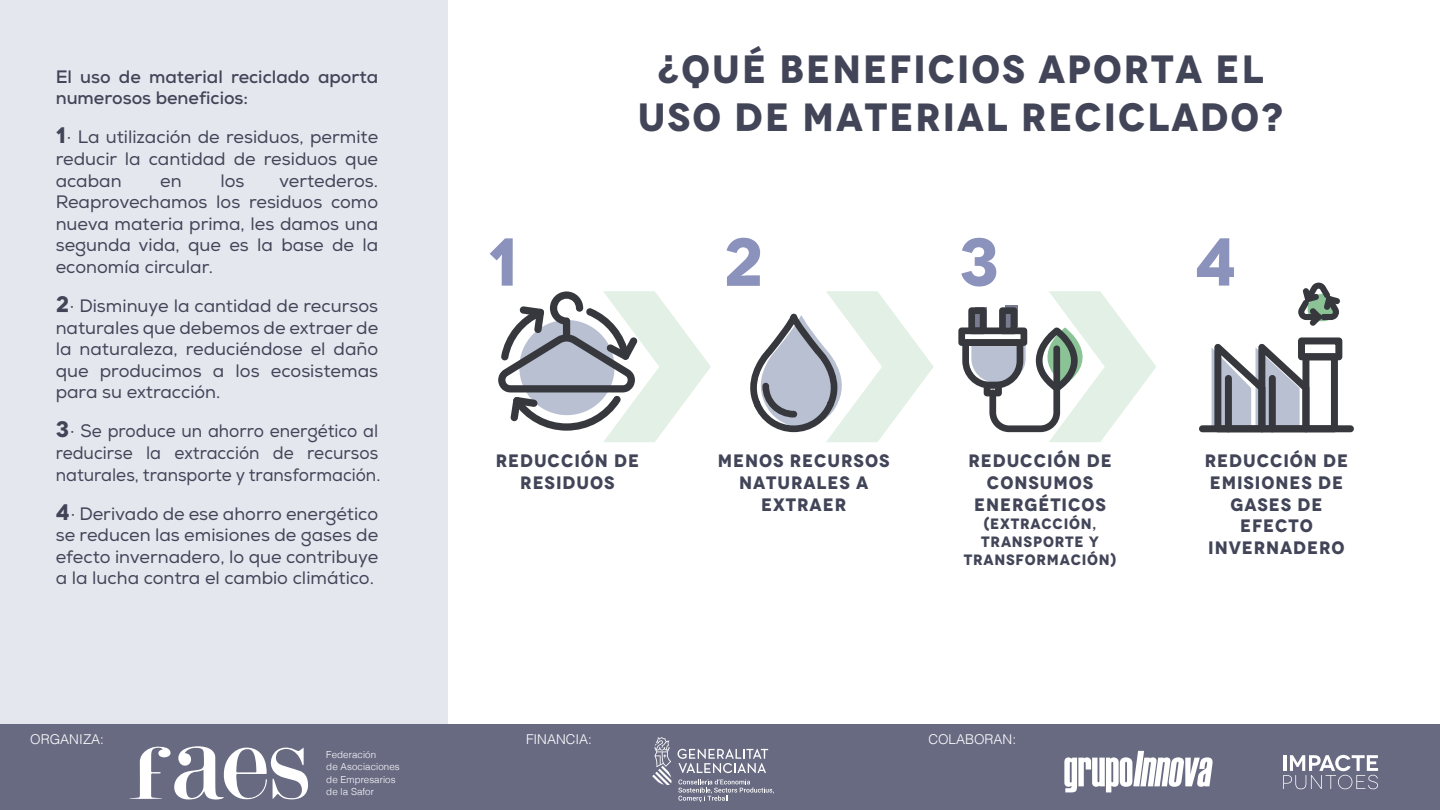
<style>
.page{position:relative;width:1440px;height:810px;background:#fff}
.page>*{position:absolute;margin:0;border:0;box-sizing:border-box;transform-origin:0 0}
.t1{font:700 67.5px "Novecento";color:#8b92bb}
.t2{font:700 39.45px/47.2px "Novecento";letter-spacing:.05em;color:#424558;text-align:center}
.t3{font:18px/21.6px "Nexa";color:#424558;text-align:justify}
.t4{font:700 18px/21.6px "Novecento";letter-spacing:.05em;color:#424558;text-align:center}
.t5{font:700 18px/21.6px "Nexa";color:#424558}
.t6{font:700 15px/18px "Novecento";letter-spacing:.05em;color:#424558;text-align:center}
.t7{font:300 13.5px "Helvetica";color:#fff}
.t8{font:300 9.75px/12.6px "Helvetica";letter-spacing:.005em;color:#fff}
.s1{font-family:"Novecento";font-weight:700;font-size:22.5px}
</style>
<div class="page">
<div style="left:0;top:0;width:447px;height:810px;background:#e4e8ee"></div>
<div style="left:0;top:724px;width:1440px;height:86px;background:#686a82"></div>
<svg style="left:678px;top:779px;width:96px;height:23px"></svg>
<svg style="left:678px;top:749px;width:90px;height:24px"></svg>
<svg style="left:652px;top:737px;width:19px;height:48px"></svg>
<svg style="left:1064px;top:751px;width:149px;height:41px"></svg>
<svg style="left:129px;top:746px;width:179px;height:54px"></svg>
<svg style="left:1283px;top:755px;width:95px;height:34px"></svg>
<svg style="left:958px;top:291px;width:198px;height:151px"></svg>
<svg style="left:1212px;top:337px;width:130px;height:88px"></svg>
<div style="left:1225px;top:375px;width:7px;height:57px;background:#36383d;border-radius:3px"></div>
<div style="left:1269px;top:375px;width:7px;height:57px;background:#36383d;border-radius:3px"></div>
<div style="left:1199px;top:425px;width:155px;height:7px;background:#36383d;border-radius:3px"></div>
<svg style="left:1298px;top:283px;width:42px;height:43px"></svg>
<svg style="left:498px;top:291px;width:213px;height:151px"></svg>
<svg style="left:750px;top:291px;width:184px;height:151px"></svg>
<p class="t5" style="left:56px;top:66px;width:324px">El uso de material reciclado aporta numerosos beneficios:</p>
<p class="t3" style="left:56px;top:127px;width:324px"><span class="s1">1</span>· La utilización de residuos, permite reducir la cantidad de residuos que acaban</p>
<p class="t3" style="left:56px;top:170px;width:324px;text-indent:223px">vertederos.<br>Reaprovechamos los residuos como nueva materia prima, les damos una segunda vida, que es la base de la economía circular .</p>
<p class="t3" style="left:56px;top:295px;width:324px"><span class="s1">2</span>· Disminuye la cantidad de recursos naturales que debemos de extraer de la naturaleza, reduciéndose el daño que producimos a los ecosistemas para su extracción.</p>
<p class="t3" style="left:56px;top:421px;width:326px;text-align:left"><span class="s1">3</span>· Se produce un ahorro energético al reducirse la extracción de recursos naturales, transporte y transformación .</p>
<p class="t3" style="left:56px;top:503px;width:324px"><span class="s1">4</span>· Derivado de ese ahorro energético se reducen las emisiones de gases de efecto invernadero, lo que contribuye a la lucha contra el cambio climático.</p>
<p class="t3" style="left:160px;top:170px;width:23px">en</p>
<p class="t3" style="left:220px;top:170px;width:26px">los</p>
<h2 class="t2" style="left:638px;top:46px;width:647px">¿QUÉ BENEFICIOS APORTA EL<br>USO DE MATERIAL RECICLADO?</h2>
<h1 class="t1" style="left:487px;top:220px;width:32px">1</h1>
<h1 class="t1" style="left:723px;top:220px;width:41px">2</h1>
<h1 class="t1" style="left:959px;top:220px;width:41px">3</h1>
<h1 class="t1" style="left:1195px;top:220px;width:43px">4</h1>
<p class="t4" style="left:496px;top:451px;width:145px">REDUCCIÓN DE<br>RESIDUOS</p>
<p class="t4" style="left:1205px;top:451px;width:145px">REDUCCIÓN DE<br>EMISIONES DE<br>GASES DE<br>EFECTO<br>INVERNADERO</p>
<p class="t4" style="left:718px;top:451px;width:173px">MENOS RECURSOS<br>NATURALES A<br>EXTRAER</p>
<p class="t4" style="left:968px;top:451px;width:145px">REDUCCIÓN DE<br>CONSUMOS<br>ENERGÉTICOS</p>
<p class="t6" style="left:964px;top:515px;width:154px">(EXTRACCIÓN,<br>TRANSPORTE Y<br>TRANSFORMACIÓN)</p>
<p class="t7" style="left:30px;top:728px;width:75px">ORGANIZA:</p>
<p class="t7" style="left:526px;top:728px;width:68px">FINANCIA:</p>
<p class="t7" style="left:928px;top:728px;width:89px">COLABORAN:</p>
<p class="t8" style="left:326px;top:748px;width:75px">Federación<br>de Asociaciones de Empresarios de la Safor</p>
</div>
